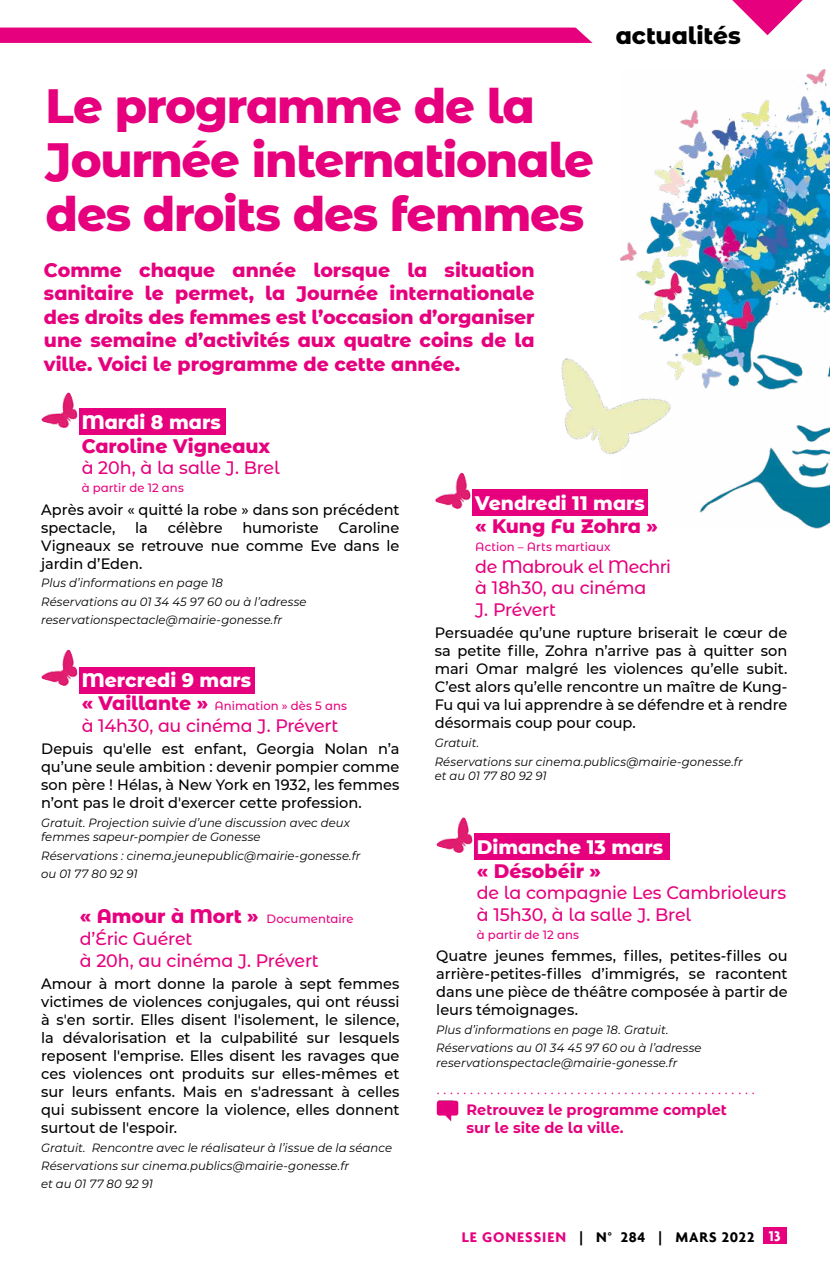
<style>
.page{position:relative;width:830px;height:1276px;background:#fff}
.page>*{position:absolute;margin:0;border:0;box-sizing:border-box;transform-origin:0 0}
.t1{font:800 48px/54px "Montserrat Alternates";letter-spacing:-.025em;color:#e6007d}
.t2{font:800 24px "Montserrat Alternates";letter-spacing:-.005em;color:#000}
.t3{font:800 19.5px/23.4px "Montserrat Alternates";color:#e6007d;text-align:justify}
.t4{font:800 19.5px "Montserrat Alternates";color:#fff}
.t5{font:500 18px/21.6px "Montserrat Alternates";letter-spacing:-.015em;color:#e6007d}
.t6{font:300 15.75px "Agenda";color:#e6007d}
.t7{font:500 15px/18px "Montserrat";color:#000;text-align:justify}
.t8{font:700 15px/18px "Montserrat Alternates";color:#e6007d}
.t9{font:700 15px "Agenda";letter-spacing:.065em;color:#000}
.t10{font:italic 12px/18.3px "Montserrat";letter-spacing:.005em;color:#000}
.t11{font:500 12px "Montserrat Alternates";letter-spacing:.005em;color:#e6007d}
.s1{font-weight:800;font-size:19.5px}
.s2{font-weight:500;font-size:12px}
.s3{color:#e6007d}
.s4{color:#fff}
</style>
<div class="page">
<svg style="left:0;top:0;width:802px;height:43px"></svg>
<div style="left:762px;top:1226px;width:24px;height:17px;background:#e6007d"></div>
<div style="left:80px;top:667px;width:175px;height:26px;background:#e6007d"></div>
<div style="left:79px;top:408px;width:147px;height:27px;background:#e6007d"></div>
<img style="left:41px;top:392px;width:37px;height:36px">
<img style="left:41px;top:649px;width:37px;height:37px">
<img style="left:620px;top:70px;width:209px;height:459px">
<div style="left:471px;top:490px;width:176px;height:26px;background:#e6007d"></div>
<img style="left:435px;top:472px;width:36px;height:37px">
<img style="left:561px;top:351px;width:122px;height:111px">
<div style="left:474px;top:834px;width:195px;height:26px;background:#e6007d"></div>
<img style="left:436px;top:817px;width:36px;height:36px">
<svg style="left:436px;top:1100px;width:22px;height:21px"></svg>
<h1 class="t1" style="left:46px;top:77px;width:549px">Le programme de la<br>Journée internationale des droits des femmes</h1>
<h3 class="t3" style="left:44px;top:257px;width:492px">Comme chaque année lorsque la situation sanitaire le permet, la Journée internationale des droits des femmes est l’occasion d’organiser une semaine d’activités aux quatre coins de la ville. Voici le programme de cette année.</h3>
<h2 class="t2" style="left:615px;top:18px;width:126px">actualités</h2>
<h3 class="t4" style="left:82px;top:408px;width:141px">Mardi 8 mars</h3>
<h3 class="t3" style="left:82px;top:433px;width:190px">Caroline Vigneaux</h3>
<p class="t5" style="left:82px;top:456px;width:199px">à 20h, à la salle J. Brel</p>
<p class="t11" style="left:82px;top:480px;width:104px">à partir de 12 ans</p>
<p class="t7" style="left:41px;top:500px;width:359px">Après avoir « quitté la robe » dans son précédent spectacle,</p>
<p class="t7" style="left:41px;top:518px;width:360px;text-indent:297px">Caroline Vigneaux se retrouve nue comme Eve dans le jardin d’Eden.</p>
<p class="t10" style="left:41px;top:573px;width:267px">Plus d’informations en page 18<br>Réservations au 01 34 45 97 60 ou à l’adresse reservationspectacle@mairie-gonesse.fr</p>
<p class="t7" style="left:135px;top:518px;width:14px">la</p>
<p class="t7" style="left:168px;top:518px;width:56px">célèbre</p>
<p class="t7" style="left:242px;top:518px;width:78px">humoriste</p>
<h3 class="t4" style="left:82px;top:665px;width:171px">Mercredi 9 mars</h3>
<p class="t11" style="left:82px;top:697px;width:267px"><span class="s1">« Vaillante »</span> Animation » dès 5 ans</p>
<p class="t5" style="left:82px;top:714px;width:258px">à 14h30, au cinéma J. Prévert</p>
<p class="t7" style="left:41px;top:739px;width:360px">Depuis qu'elle est enfant, Georgia Nolan n’a qu’une seule ambition : devenir pompier comme son père ! Hélas, à New York en 1932, les femmes n’ont pas le droit d'exercer cette profession.</p>
<p class="t10" style="left:41px;top:815px;width:310px;line-height:14.4px">Gratuit. Projection suivie d’une discussion avec deux femmes sapeur-pompier de Gonesse</p>
<p class="t10" style="left:41px;top:846px;width:321px">Réservations : cinema.jeunepublic@mairie-gonesse.fr ou 01 77 80 92 91</p>
<h3 class="t3" style="left:80px;top:903px;width:275px">« Amour à Mort » <span class="s2">Documentaire</span></h3>
<p class="t5" style="left:80px;top:927px;width:240px">d’Éric Guéret<br>à 20h, au cinéma J. Prévert</p>
<p class="t7" style="left:41px;top:974px;width:359px">Amour à mort donne la parole à sept femmes victimes de violences conjugales, qui ont réussi à s'en sortir. Elles disent l'isolement, le silence, la dévalorisation et la culpabilité sur lesquels reposent l'emprise. Elles disent les ravages que ces violences ont produits sur elles-mêmes et sur leurs enfants. Mais en s'adressant à celles qui subissent encore la violence, elles donnent surtout de l'espoir.</p>
<p class="t10" style="left:41px;top:1137px;width:352px">Gratuit. Rencontre avec le réalisateur à l’issue de la séance<br>Réservations sur cinema.publics@mairie-gonesse.fr<br>et au 01 77 80 92 91</p>
<h3 class="t4" style="left:475px;top:488px;width:171px">Vendredi 11 mars</h3>
<h3 class="t3" style="left:475px;top:513px;width:184px">« Kung Fu Zohra »</h3>
<p class="t11" style="left:475px;top:538px;width:137px">Action – Arts martiaux</p>
<p class="t5" style="left:475px;top:555px;width:197px">de Mabrouk el Mechri à 18h30, au cinéma<br>J. Prévert</p>
<p class="t7" style="left:434px;top:623px;width:354px">Persuadée qu’une rupture briserait le cœur de sa petite fille, Zohra n’arrive pas à quitter son mari Omar malgré les violences qu’elle subit.<br>C’est alors qu’elle rencontre un maître de Kung-Fu qui va lui apprendre à se défendre et à rendre désormais coup pour coup.</p>
<p class="t10" style="left:434px;top:733px;width:309px">Gratuit.<br>Réservations sur cinema.publics@mairie-gonesse.fr</p>
<p class="t10" style="left:434px;top:766px;width:113px">et au 01 77 80 92 91</p>
<h3 class="t4" style="left:476px;top:833px;width:188px">Dimanche 13 mars</h3>
<h3 class="t3" style="left:476px;top:858px;width:126px">« Désobéir »</h3>
<p class="t5" style="left:476px;top:881px;width:310px">de la compagnie Les Cambrioleurs à 15h30, à la salle J. Brel</p>
<p class="t11" style="left:476px;top:926px;width:104px">à partir de 12 ans</p>
<p class="t7" style="left:436px;top:946px;width:353px">Quatre jeunes femmes, filles, petites-filles ou arrière-petites-filles d’immigrés, se racontent dans une pièce de théâtre composée à partir de leurs témoignages.</p>
<p class="t10" style="left:436px;top:1019px;width:267px">Plus d’informations en page 18. Gratuit.<br>Réservations au 01 34 45 97 60 ou à l’adresse</p>
<p class="t10" style="left:436px;top:1053px;width:242px">reservationspectacle@mairie-gonesse.fr</p>
<p class="t6" style="left:436px;top:1080px;width:319px">. . . . . . . . . . . . . . . . . . . . . . . . . . . . . . . . . . . . . . . . . . . . . . . .</p>
<p class="t8" style="left:466px;top:1100px;width:262px">Retrouvez le programme complet sur le site de la ville.</p>
<p class="t9" style="left:461px;top:1228px;width:320px"><span class="s3">LE GONESSIEN</span> | N° 284 | MARS 2022 <span class="s4">13</span></p>
</div>
